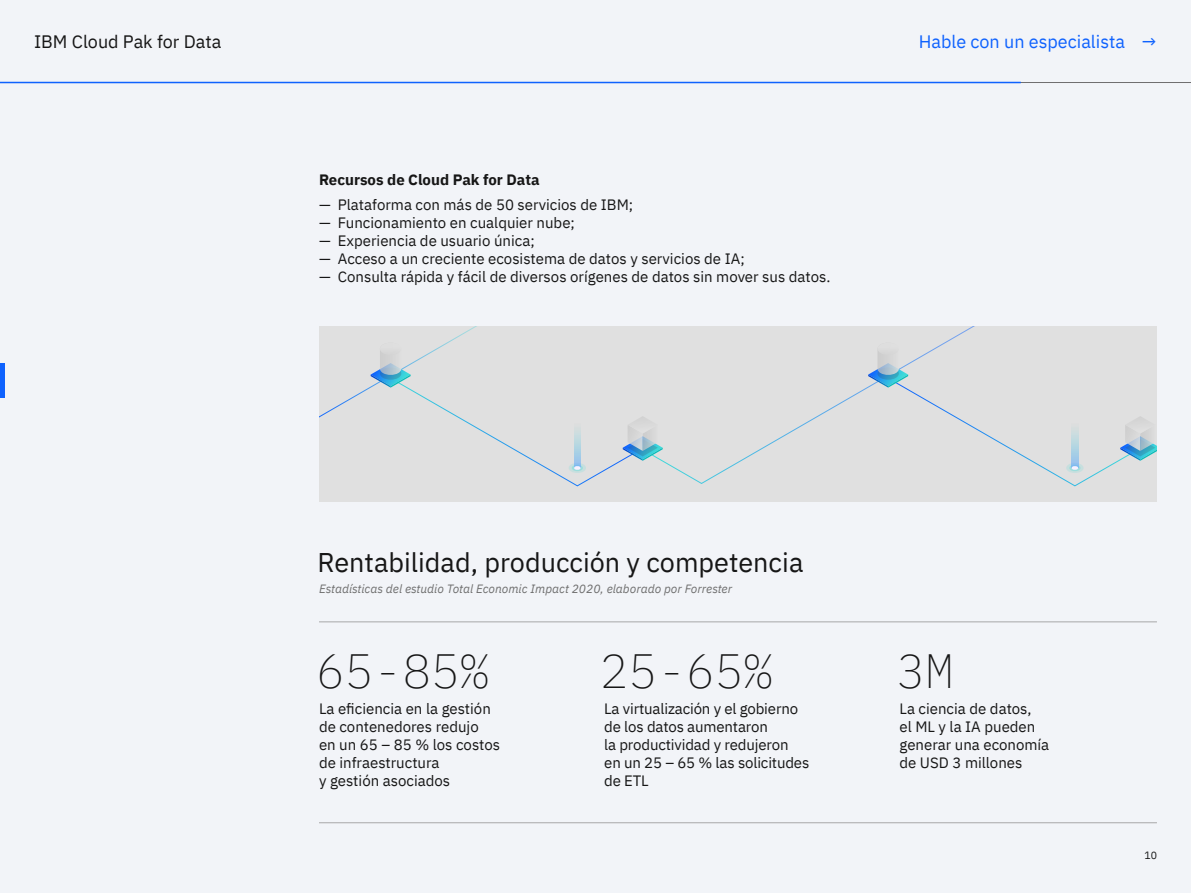
<style>
.page{position:relative;width:1191px;height:893px;background:#f2f4f8}
.page>*{position:absolute;margin:0;border:0;box-sizing:border-box;transform-origin:0 0}
.t1{font:200 48px "IBM Plex Mono";color:#161616}
.t2{font:27px "IBM Plex Sans";color:#161616}
.t3{font:18px "IBM Plex Sans";color:#0f62fe}
.t4{font:18px "IBM Plex Sans";color:#161616}
.t5{font:15px/18px "IBM Plex Sans";color:#161616}
.t6{font:700 15px "IBM Plex Sans";color:#161616}
.t7{font:italic 12px "IBM Plex Sans";color:#6f6f6f}
.t8{font:10.5px "IBM Plex Sans";color:#161616}
</style>
<div class="page">
<hr style="left:0;top:82px;width:1191px;height:1px;background:#706f70">
<hr style="left:0;top:82px;width:1020px;height:1px;background:#0f62fe">
<hr style="left:319px;top:622px;width:838px;height:1px;background:#a8a8a8">
<hr style="left:319px;top:822px;width:838px;height:1px;background:#a8a8a8">
<div style="left:319px;top:326px;width:838px;height:176px;background:#e0e0e0"></div>
<svg style="left:662px;top:326px;width:313px;height:158px"></svg>
<svg style="left:868px;top:343px;width:289px;height:144px"></svg>
<svg style="left:319px;top:326px;width:343px;height:161px"></svg>
<hr style="left:0;top:363px;width:4px;height:35px;background:#0f62fe">
<p class="t4" style="left:34px;top:28px;width:189px">IBM Cloud Pak for Data</p>
<p class="t6" style="left:319px;top:167px;width:222px">Recursos de Cloud Pak for Data</p>
<p class="t5" style="left:319px;top:194px;width:316px">— Plataforma con más de 50 servicios de IBM;</p>
<p class="t5" style="left:319px;top:212px;width:257px">— Funcionamiento en cualquier nube;</p>
<p class="t5" style="left:319px;top:230px;width:217px">— Experiencia de usuario única;</p>
<p class="t5" style="left:319px;top:248px;width:427px">— Acceso a un creciente ecosistema de datos y servicios de IA;</p>
<p class="t5" style="left:319px;top:266px;width:513px">— Consulta rápida y fácil de diversos orígenes de datos sin mover sus datos.</p>
<p class="t3" style="left:918px;top:28px;width:239px">Hable con un especialista →</p>
<h2 class="t2" style="left:317px;top:542px;width:487px">Rentabilidad, producción y competencia</h2>
<p class="t7" style="left:319px;top:579px;width:414px">Estadísticas del estudio Total Economic Impact 2020, elaborado por Forrester</p>
<h1 class="t1" style="left:316px;top:635px;width:174px">65-85%</h1>
<h1 class="t1" style="left:600px;top:635px;width:174px">25-65%</h1>
<h1 class="t1" style="left:896px;top:635px;width:59px">3M</h1>
<p class="t5" style="left:319px;top:698px;width:183px">La eficiencia en la gestión de contenedores redujo<br>en un 65 – 85 % los costos de infraestructura<br>y gestión asociados</p>
<p class="t5" style="left:604px;top:698px;width:207px">La virtualización y el gobierno de los datos aumentaron<br>la productividad y redujeron<br>en un 25 – 65 % las solicitudes de ETL</p>
<p class="t5" style="left:899px;top:698px;width:151px">La ciencia de datos,<br>el ML y la IA pueden generar una economía de USD 3 millones</p>
<p class="t8" style="left:1144px;top:847px;width:14px">10</p>
</div>
